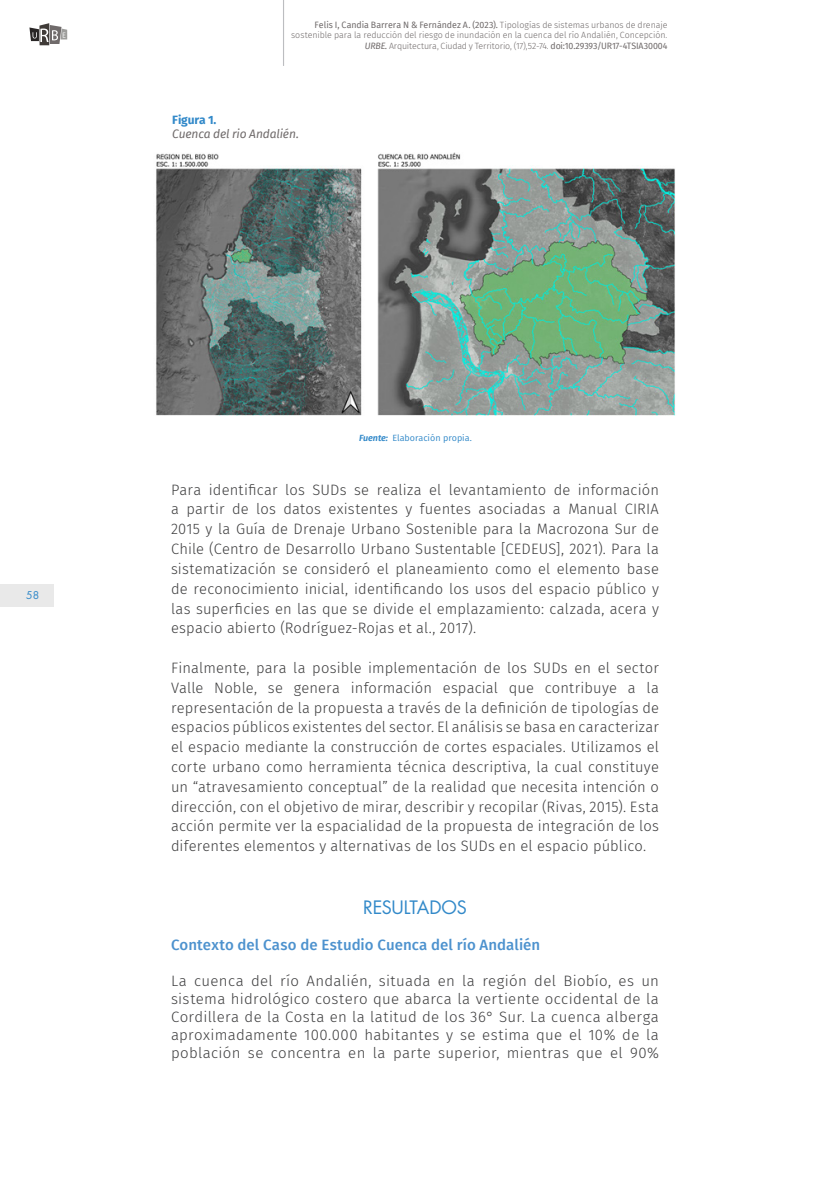
<style>
.page{position:relative;width:830px;height:1191px;background:#fff}
.page>*{position:absolute;margin:0;border:0;box-sizing:border-box;transform-origin:0 0}
.título{font:18px "Futura Std";letter-spacing:-.015em;color:#3289c9}
.t1{font:300 15px/19.8px "Fira Sans";letter-spacing:.02em;color:#3e3e3f;text-align:justify}
.t2{font:500 15px "Fira Sans";letter-spacing:.005em;color:#4d92ce}
.t3{font:italic 12px "Fira Sans";letter-spacing:-.01em;color:#706b6b}
.t4{font:700 12px "Fira Sans";letter-spacing:-.01em;color:#3289c9}
.t5{font:10.5px "Futura Std";color:#3289c9}
.t6{font:300 9px "Fira Sans";letter-spacing:-.005em;color:#706b6b}
.t7{font:9px "Fira Sans";color:#706b6b}
.pie_de_foto{font:9px "Fira Sans";color:#3289c9}
.s1{font-weight:300}
.s2{font-weight:400;font-style:italic}
.s3{font-weight:400}
.s4{font-weight:600;font-style:italic}
</style>
<div class="page">
<div style="left:0;top:584px;width:53px;height:22px;background:#e9e9e9"></div>
<img style="left:156px;top:152px;width:519px;height:264px">
<hr style="left:283px;top:0;width:1px;height:66px;background:#bcbdc0">
<svg style="left:29px;top:23px;width:38px;height:22px"></svg>
<p class="t5" style="left:26px;top:588px;width:14px">58</p>
<p class="t7" style="left:314px;top:18px;width:354px">Felis I, Candia Barrera N &amp; Fernández A. (2023). <span class="s1">Tipologías de sistemas urbanos de drenaje</span></p>
<p class="t6" style="left:291px;top:29px;width:377px">sostenible para la reducción del riesgo de inundación en la cuenca del río Andalién, Concepción.</p>
<p class="t6" style="left:364px;top:40px;width:304px"><span class="s2">URBE.</span> Arquitectura, Ciudad y Territorio, (17),52-74. <span class="s3">doi:10.29393/UR17-4TSIA30004</span></p>
<p class="t4" style="left:172px;top:110px;width:46px">Figura 1.</p>
<p class="t3" style="left:172px;top:125px;width:128px">Cuenca del rio Andalién.</p>
<p class="pie_de_foto" style="left:359px;top:431px;width:114px"><span class="s4">Fuente:</span> Elaboración propia.</p>
<p class="t1" style="left:171px;top:479px;width:489px">Para identificar los SUDs se realiza el levantamiento de información a partir de los datos existentes y fuentes asociadas a Manual CIRIA 2015 y la Guía de Drenaje Urbano Sostenible para la Macrozona Sur de Chile (Centro de Desarrollo Urbano Sustentable [CEDEUS], 2021). Para la sistematización se consideró el planeamiento como el elemento base de reconocimiento inicial, identificando los usos del espacio público y las superficies en las que se divide el emplazamiento: calzada, acera y espacio abierto (Rodríguez-Rojas et al., 2017).</p>
<p class="t1" style="left:171px;top:657px;width:489px">Finalmente, para la posible implementación de los SUDs en el sector Valle Noble, se genera información espacial que contribuye a la representación de la propuesta a través de la definición de tipologías de espacios públicos existentes del sector. El análisis se basa en caracterizar el espacio mediante la construcción de cortes espaciales. Utilizamos el corte urbano como herramienta técnica descriptiva, la cual constituye un “atravesamiento conceptual” de la realidad que necesita intenció n o dirección, con el objetivo de mirar, describir y recopilar (Rivas, 2015). Esta acción permite ver la espacialidad de la propuesta de integración de los diferentes elementos y alternativas de los SUDs en el espacio público.</p>
<p class="título" style="left:363px;top:896px;width:105px">RESULTADOS</p>
<p class="t2" style="left:171px;top:933px;width:370px">Contexto del Caso de Estudio Cuenca del río Andalién</p>
<p class="t1" style="left:171px;top:972px;width:489px;line-height:18px">La cuenca del río Andalién, situada en la región del Biobío, es un sistema hidrológico costero que abarca la vertiente occidental de la Cordillera de la Costa en la latitud de los 36° Sur. La cuenca alberga aproximadamente 100.000 habitantes y se estima que el 10% de la población se concentra en la parte superior, mientras que el 90%</p>
</div>
